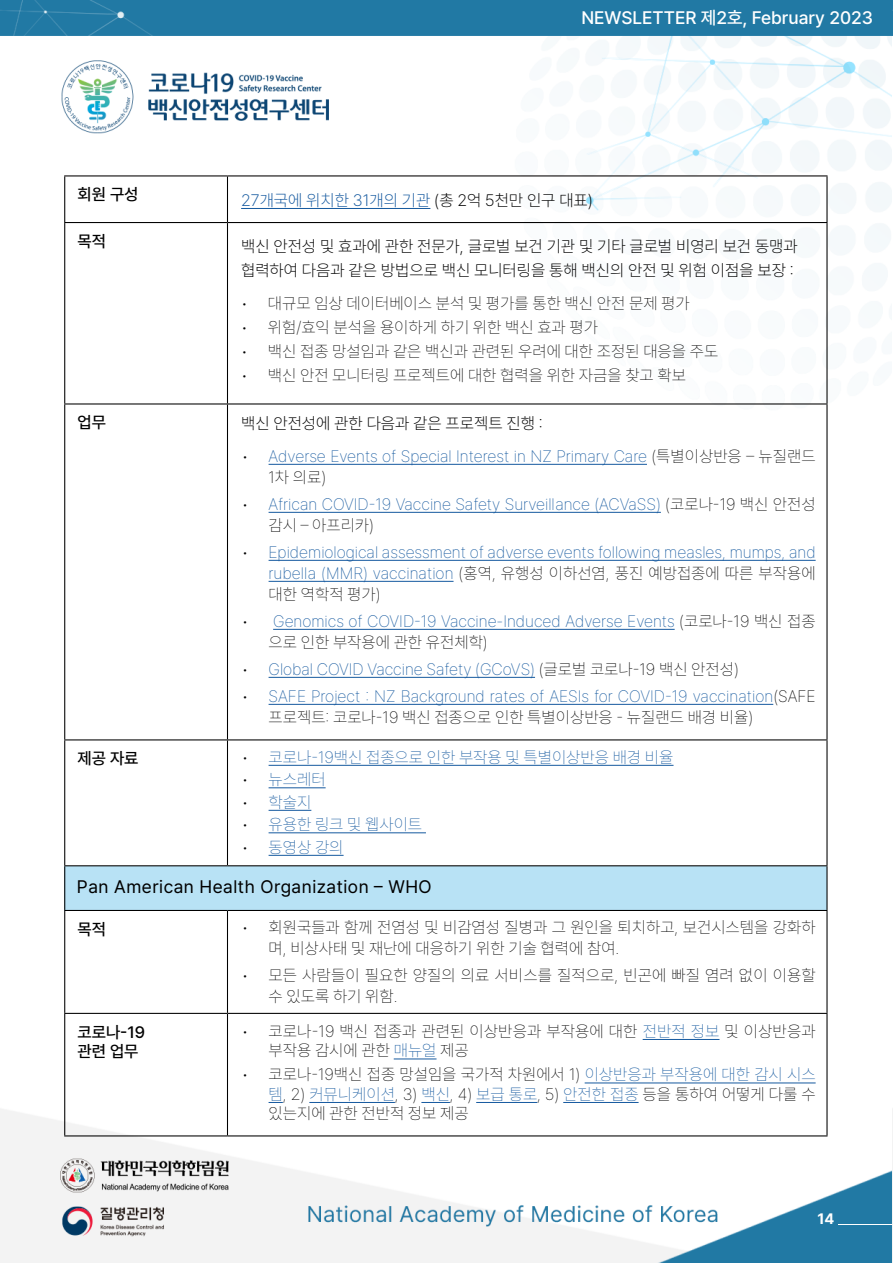
<style>
.page{position:relative;width:893px;height:1263px;background:#fff}
.page>*{position:absolute;margin:0;border:0;box-sizing:border-box;transform-origin:0 0}
.t1{font:18px "Pretendard";letter-spacing:.03em;color:#000}
.t2{font:500 18px "Pretendard";color:#fff}
.t3{font:100 16.5px/21px "Pretendard";color:#15599f}
.t4{font:100 16.5px/19.5px "Pretendard";color:#000}
.t5{font:200 16.5px/24px "Pretendard";color:#000}
.t6{font:200 16.5px "Pretendard";color:#15599f}
.t7{font:500 16.5px/19.8px "Pretendard";color:#000}
.t8{font:700 15px "Pretendard";color:#fff}
.s1{color:#000}
.s2{color:#15599f}
</style>
<div class="page">
<img style="left:0;top:0;width:892px;height:1263px">
<hr style="left:839px;top:1224px;width:54px;height:1px;background:#fff">
<div style="left:65px;top:866px;width:762px;height:44px;background:#b8e2f5"></div>
<hr style="left:64px;top:176px;width:1px;height:46px;background:#000">
<hr style="left:227px;top:176px;width:1px;height:46px;background:#000">
<hr style="left:826px;top:176px;width:1px;height:46px;background:#000">
<hr style="left:64px;top:222px;width:163px;height:1px;background:#000">
<hr style="left:64px;top:223px;width:1px;height:180px;background:#000">
<hr style="left:227px;top:222px;width:600px;height:1px;background:#000">
<hr style="left:227px;top:223px;width:1px;height:180px;background:#000">
<hr style="left:826px;top:223px;width:1px;height:180px;background:#000">
<hr style="left:64px;top:403px;width:163px;height:1px;background:#000">
<hr style="left:64px;top:404px;width:1px;height:335px;background:#000">
<hr style="left:227px;top:403px;width:600px;height:1px;background:#000">
<hr style="left:227px;top:404px;width:1px;height:335px;background:#000">
<hr style="left:826px;top:404px;width:1px;height:335px;background:#000">
<hr style="left:64px;top:739px;width:163px;height:1px;background:#000">
<hr style="left:64px;top:740px;width:1px;height:125px;background:#000">
<hr style="left:227px;top:739px;width:600px;height:1px;background:#000">
<hr style="left:227px;top:740px;width:1px;height:125px;background:#000">
<hr style="left:826px;top:740px;width:1px;height:125px;background:#000">
<hr style="left:64px;top:865px;width:163px;height:1px;background:#000">
<hr style="left:64px;top:866px;width:1px;height:44px;background:#000">
<hr style="left:227px;top:865px;width:600px;height:1px;background:#000">
<hr style="left:826px;top:866px;width:1px;height:44px;background:#000">
<hr style="left:227px;top:911px;width:1px;height:102px;background:#000">
<hr style="left:64px;top:1013px;width:163px;height:1px;background:#000">
<hr style="left:227px;top:1013px;width:600px;height:1px;background:#000">
<hr style="left:227px;top:1014px;width:1px;height:121px;background:#000">
<hr style="left:64px;top:175px;width:163px;height:1px;background:#040000">
<hr style="left:227px;top:175px;width:600px;height:1px;background:#040000">
<hr style="left:64px;top:910px;width:163px;height:1px;background:#000">
<hr style="left:64px;top:911px;width:1px;height:102px;background:#000">
<hr style="left:227px;top:910px;width:600px;height:1px;background:#000">
<hr style="left:826px;top:911px;width:1px;height:102px;background:#000">
<hr style="left:64px;top:1014px;width:1px;height:121px;background:#000">
<hr style="left:826px;top:1014px;width:1px;height:121px;background:#000">
<hr style="left:64px;top:1135px;width:163px;height:1px;background:#000">
<hr style="left:227px;top:1135px;width:600px;height:1px;background:#000">
<hr style="left:241px;top:208px;width:189px;height:1px;background:#15599f">
<hr style="left:269px;top:464px;width:378px;height:1px;background:#15599f">
<hr style="left:269px;top:512px;width:392px;height:1px;background:#15599f">
<hr style="left:269px;top:560px;width:547px;height:1px;background:#15599f">
<hr style="left:269px;top:581px;width:185px;height:1px;background:#15599f">
<hr style="left:273px;top:629px;width:402px;height:1px;background:#15599f">
<hr style="left:269px;top:677px;width:266px;height:1px;background:#15599f">
<hr style="left:269px;top:704px;width:504px;height:1px;background:#15599f">
<hr style="left:269px;top:765px;width:404px;height:1px;background:#15599f">
<hr style="left:269px;top:787px;width:57px;height:1px;background:#15599f">
<hr style="left:269px;top:810px;width:42px;height:1px;background:#15599f">
<hr style="left:269px;top:832px;width:157px;height:1px;background:#15599f">
<hr style="left:269px;top:855px;width:75px;height:1px;background:#15599f">
<hr style="left:643px;top:1039px;width:76px;height:1px;background:#15599f">
<hr style="left:394px;top:1059px;width:42px;height:1px;background:#15599f">
<hr style="left:585px;top:1083px;width:231px;height:1px;background:#15599f">
<svg style="left:269px;top:1102px;width:14px;height:1px"></svg>
<hr style="left:309px;top:1102px;width:86px;height:1px;background:#15599f">
<svg style="left:421px;top:1102px;width:29px;height:1px"></svg>
<hr style="left:476px;top:1102px;width:61px;height:1px;background:#15599f">
<hr style="left:563px;top:1102px;width:76px;height:1px;background:#15599f">
<img style="left:892px;top:0;width:1px;height:1263px">
<p class="t2" style="left:581px;top:5px;width:293px">NEWSLETTER 제2호, February 2023</p>
<p class="t7" style="left:77px;top:184px;width:63px">회원 구성</p>
<p class="t6" style="left:241px;top:189px;width:353px">27개국에 위치한 31개의 기관 <span class="s1">(총 2억 5천만 인구 대표)</span></p>
<p class="t7" style="left:77px;top:231px;width:30px">목적</p>
<p class="t5" style="left:241px;top:234px;width:558px">백신 안전성 및 효과에 관한 전문가, 글로벌 보건 기관 및 기타 글로벌 비영리 보건 동맹과 협력하여 다음과 같은 방법으로 백신 모니터링을 통해 백신의 안전 및 위험 이점을 보장 :</p>
<p class="t4" style="left:241px;top:293px;width:450px">• 대규모 임상 데이터베이스 분석 및 평가를 통한 백신 안전 문제 평가</p>
<p class="t4" style="left:241px;top:317px;width:359px">• 위험/효익 분석을 용이하게 하기 위한 백신 효과 평가</p>
<p class="t4" style="left:241px;top:341px;width:479px">• 백신 접종 망설임과 같은 백신과 관련된 우려에 대한 조정된 대응을 주도</p>
<p class="t4" style="left:241px;top:365px;width:447px">• 백신 안전 모니터링 프로젝트에 대한 협력을 위한 자금을 찾고 확보</p>
<p class="t7" style="left:77px;top:412px;width:30px">업무</p>
<p class="t5" style="left:241px;top:411px;width:303px">백신 안전성에 관한 다음과 같은 프로젝트 진행 :</p>
<p class="t7" style="left:77px;top:748px;width:63px">제공 자료</p>
<p class="t3" style="left:269px;top:445px;width:548px;text-indent:-27px"><span class="s1">•</span> Adverse Events of Special Interest in NZ Primary Care <span class="s1">(특별이상반응 – 뉴질랜드<br>1차 의료)</span></p>
<p class="t3" style="left:269px;top:493px;width:549px;text-indent:-27px"><span class="s1">•</span> African COVID-19 Vaccine Safety Surveillance (ACVaSS) <span class="s1">(코로나-19 백신 안전성 감시 – 아프리카)</span></p>
<p class="t3" style="left:269px;top:541px;width:549px;text-align:justify;text-indent:-27px"><span class="s1">•</span> Epidemiological assessment of adverse events following measles, mumps, and rubella (MMR) vaccination <span class="s1">(홍역, 유행성 이하선염, 풍진 예방접종에 따른 부작용에 대한 역학적 평가)</span></p>
<p class="t3" style="left:269px;top:610px;width:549px;text-indent:-27px"><span class="s1">•</span> Genomics of COVID-19 Vaccine-Induced Adverse Events <span class="s1">(코로나-19 백신 접종 으로 인한 부작용에 관한 유전체학)</span></p>
<p class="t3" style="left:242px;top:658px;width:499px"><span class="s1">•</span> Global COVID Vaccine Safety (GCoVS) <span class="s1">(글로벌 코로나-19 백신 안전성)</span></p>
<p class="t3" style="left:269px;top:685px;width:549px;text-indent:-27px"><span class="s1">•</span> SAFE Project : NZ Background rates of AESIs for COVID-19 vaccination<span class="s1">(SAFE 프로젝트: 코로나-19 백신 접종으로 인한 특별이상반응 - 뉴질랜드 배경 비율)</span></p>
<p class="t3" style="left:242px;top:746px;width:433px"><span class="s1">•</span> 코로나-19백신 접종으로 인한 부작용 및 특별이상반응 배경 비율</p>
<p class="t3" style="left:242px;top:768px;width:86px"><span class="s1">•</span> 뉴스레터</p>
<p class="t3" style="left:242px;top:791px;width:71px"><span class="s1">•</span> 학술지</p>
<p class="t3" style="left:242px;top:813px;width:182px"><span class="s1">•</span> 유용한 링크 및 웹사이트</p>
<p class="t3" style="left:242px;top:836px;width:103px"><span class="s1">•</span> 동영상 강의</p>
<p class="t1" style="left:77px;top:873px;width:356px">Pan American Health Organization – WHO</p>
<p class="t7" style="left:77px;top:918px;width:30px">목적</p>
<p class="t4" style="left:269px;top:916px;width:549px;line-height:21px;text-indent:-27px">• 회원국들과 함께 전염성 및 비감염성 질병과 그 원인을 퇴치하고, 보건시스템을 강화하 며, 비상사태 및 재난에 대응하기 위한 기술 협력에 참여.</p>
<p class="t4" style="left:269px;top:964px;width:549px;line-height:21px;text-indent:-27px">• 모든 사람들이 필요한 양질의 의료 서비스를 질적으로, 빈곤에 빠질 염려 없이 이용할 수 있도록 하기 위함.</p>
<p class="t4" style="left:269px;top:1020px;width:549px;text-indent:-27px">• 코로나-19 백신 접종과 관련된 이상반응과 부작용에 대한 <span class="s2">전반적 정보</span> 및 이상반응과 부작용 감시에 관한 <span class="s2">매뉴얼</span> 제공</p>
<p class="t4" style="left:269px;top:1064px;width:549px;text-align:justify;text-indent:-27px">• 코로나-19백신 접종 망설임을 국가적 차원에서 1) <span class="s2">이상반응과 부작용에 대한 감시 시스 템</span>, 2) <span class="s2">커뮤니케이션</span>, 3) <span class="s2">백신</span>, 4) <span class="s2">보급 통로</span>, 5) <span class="s2">안전한 접종</span> 등을 통하여 어떻게 다룰 수 있는지에 관한 전반적 정보 제공</p>
<p class="t7" style="left:77px;top:1021px;width:69px">코로나-19 관련 업무</p>
<p class="t8" style="left:817px;top:1208px;width:18px">14</p>
</div>
